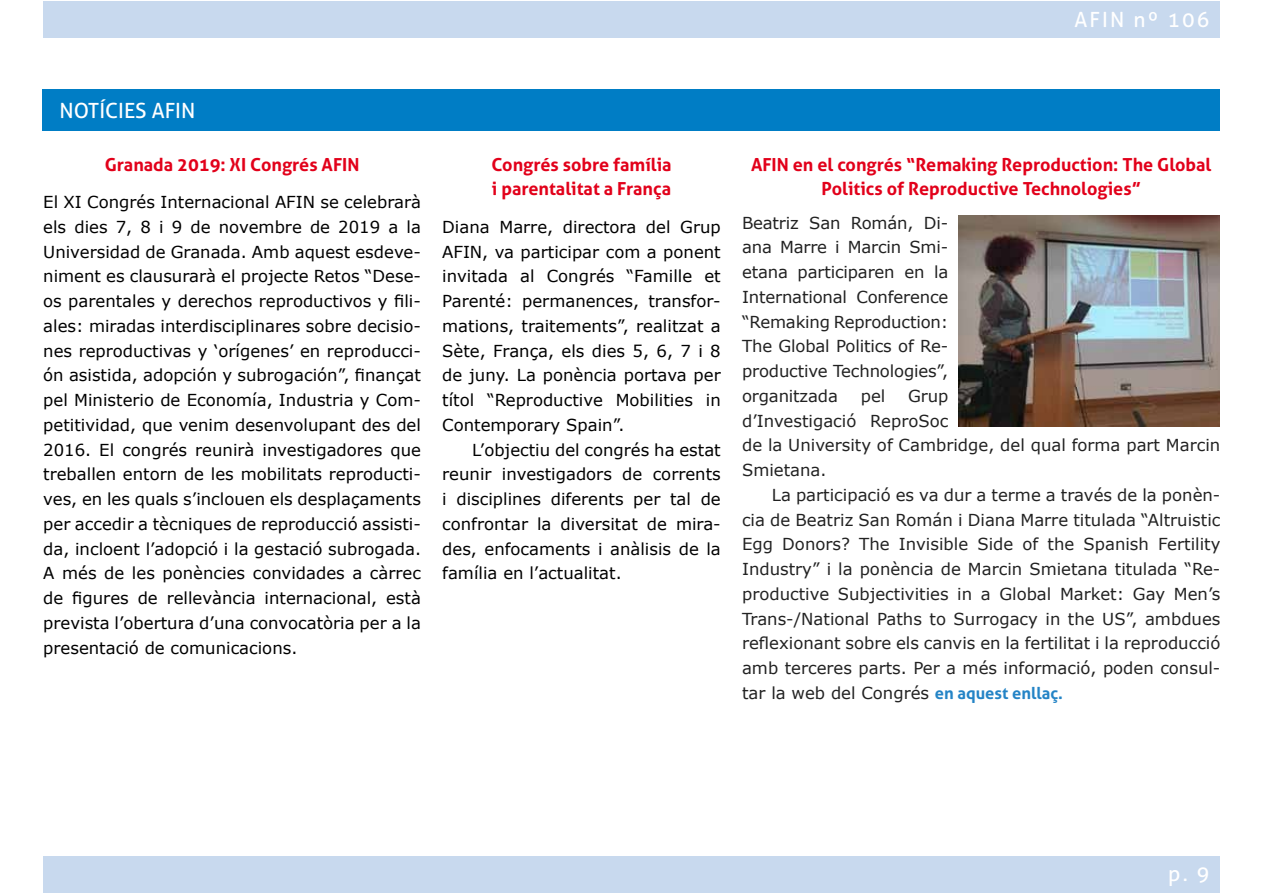
<style>
.page{position:relative;width:1263px;height:893px;background:#fff}
.page>*{position:absolute;margin:0;border:0;box-sizing:border-box;transform-origin:0 0}
.t1{font:21px "Aller";color:#fff}
.t2{font:21px "Aller";letter-spacing:.1em;color:#fff}
.t3{font:700 18px/24.8px "Aller";color:#e2001a;text-align:center}
.t4{font:16.5px/24.8px "Verdana";color:#000;text-align:justify}
.t5{font:16.5px/24.8px "Verdana";color:#222;text-align:justify}
.s1{font-family:"Aller";font-weight:700;color:#2484c6}
</style>
<div class="page">
<div style="left:43px;top:1px;width:1177px;height:37px;background:#c8d9ee"></div>
<div style="left:43px;top:856px;width:1177px;height:37px;background:#c8d9ee"></div>
<div style="left:43px;top:89px;width:1177px;height:42px;background:#007dc5"></div>
<img style="left:958px;top:216px;width:262px;height:210px">
<p class="t2" style="left:1074px;top:7px;width:137px">AFIN nº 106</p>
<p class="t1" style="left:60px;top:98px;width:137px">NOTÍCIES AFIN</p>
<p class="t3" style="left:105px;top:152px;width:256px">Granada 2019: XI Congrés AFIN</p>
<p class="t4" style="left:43px;top:190px;width:379px">El XI Congrés Internacional AFIN se celebrarà els dies 7, 8 i 9 de novembre de 2019 a la Universidad de Granada. Amb aquest esdeve&shy;niment es clausurarà el projecte Retos “Dese&shy;os parentales y derechos reproductivos y fili&shy;ales: miradas interdisciplinares sobre decisio&shy;nes reproductivas y ‘orígenes’ en reproducci&shy;ón asistida, adopción y subrogación”, finançat pel Ministerio de Economía, Industria y Com&shy;petitividad, que venim desenvolupant des del 2016. El congrés reunirà investigadores que treballen entorn de les mobilitats reproducti&shy;ves, en les quals s’inclouen els desplaçaments per accedir a tècniques de reproducció assisti&shy;da, incloent l’adopció i la gestació subrogada.<br>A més de les ponències convidades a càrrec de figures de rellevància internacional, està prevista l’obertura d’una convocatòria per a la presentació de comunicacions.</p>
<p class="t3" style="left:491px;top:152px;width:182px;text-align:left">Congrés sobre família i parentalitat a França</p>
<p class="t4" style="left:442px;top:214px;width:280px">Diana Marre, directora del Grup AFIN, va participar com a ponent invitada al Congrés “Famille et Parenté: permanences, transfor&shy;mations, traitements”, realitzat a Sète, França, els dies 5, 6, 7 i 8 de juny. La ponència portava per títol “Reproductive Mobilities in Contemporary Spain”.</p>
<p class="t4" style="left:442px;top:437px;width:280px;text-indent:30px">L’objectiu del congrés ha estat reunir investigadors de corrents i disciplines diferents per tal de confrontar la diversitat de mira&shy;des, enfocaments i anàlisis de la família en l’actualitat.</p>
<p class="t3" style="left:751px;top:152px;width:462px">AFIN en el congrés “Remaking Reproduction: The Global<br>Politics of Reproductive Technologies”</p>
<p class="t5" style="left:742px;top:210px;width:208px">Beatriz San Román, Di&shy;ana Marre i Marcin Smi&shy;etana participaren en la International Conference “Remaking Reproduction:<br>The Global Politics of Re&shy;productive Technologies”, organitzada</p>
<p class="t5" style="left:861px;top:383px;width:26px">pel</p>
<p class="t5" style="left:742px;top:383px;width:480px;text-align:left;text-indent:166px">Grup<br>d’Investigació ReproSoc<br>de la University of Cambridge, del qual forma part Marcin<br>Smietana.</p>
<p class="t5" style="left:742px;top:482px;width:480px;text-indent:30px">La participació es va dur a terme a través de la ponèn&shy;cia de Beatriz San Román i Diana Marre titulada “Altruistic Egg Donors? The Invisible Side of the Spanish Fertility Industry” i la ponència de Marcin Smietana titulada “Re&shy;productive Subjectivities in a Global Market: Gay Men’s Trans-/National Paths to Surrogacy in the US”, ambdues reflexionant sobre els canvis en la fertilitat i la reproducció amb terceres parts. Per a més informació, poden consul&shy;tar la web del Congrés <span class="s1">en aquest enllaç.</span></p>
<p class="t1" style="left:1168px;top:861px;width:43px">p. 9</p>
</div>
